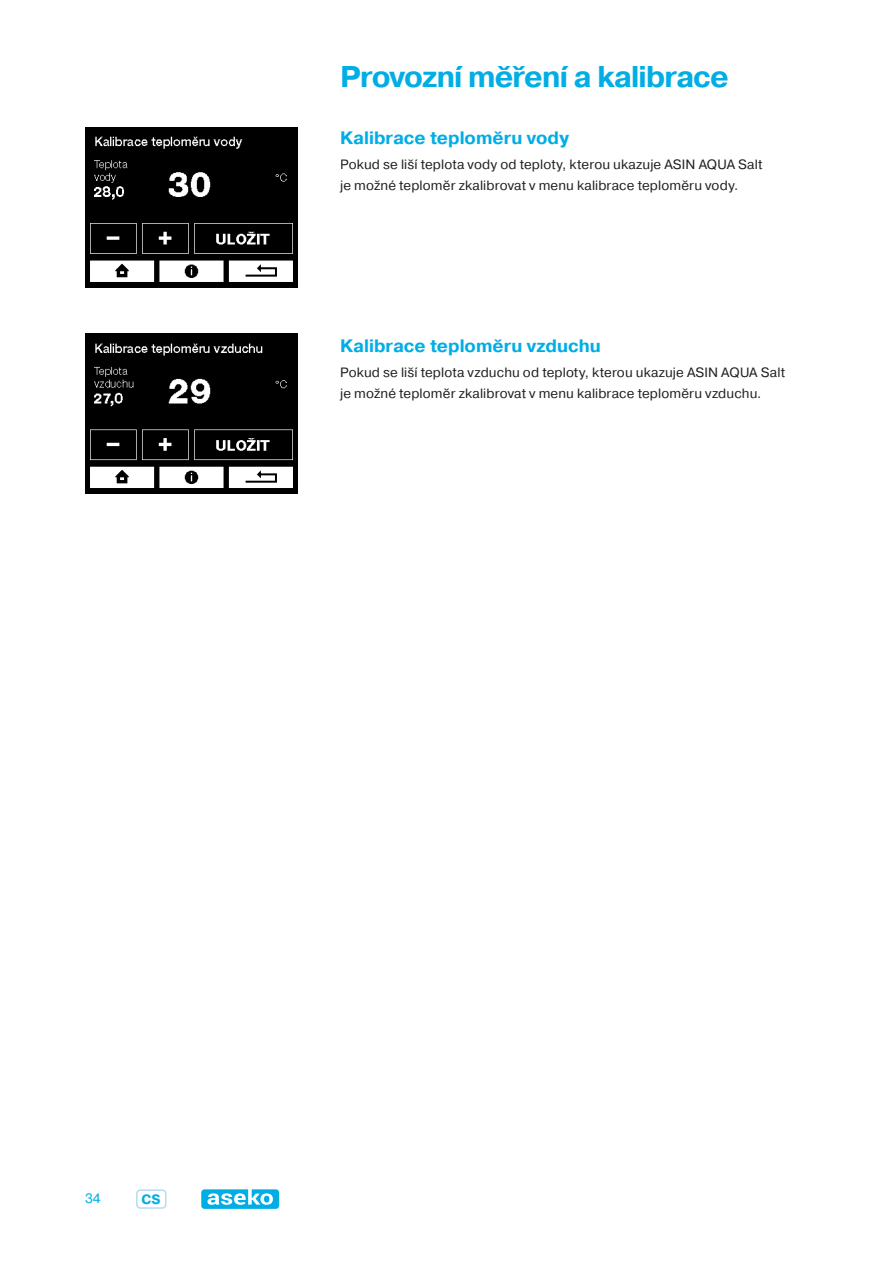
<style>
.page{position:relative;width:893px;height:1263px;background:#fff}
.page>*{position:absolute;margin:0;border:0;box-sizing:border-box;transform-origin:0 0}
.t1{font:700 30px "Pragmatica";letter-spacing:-.03em;color:#00ade5}
.t2{font:700 18px "Pragmatica";color:#00ade5}
.t3{font:13.5px/21px "Pragmatica";letter-spacing:.01em;color:#231f20}
.t4{font:13.5px "Pragmatica";color:#00ade5}
.t5{font:700 13.5px "Pragmatica";color:#00ade5}
</style>
<div class="page">
<div style="left:136px;top:1189px;width:30px;height:20px;border:2px solid #b6dcef;border-radius:4px"></div>
<svg style="left:201px;top:1189px;width:78px;height:20px"></svg>
<img style="left:85px;top:128px;width:213px;height:159px">
<img style="left:85px;top:334px;width:213px;height:159px">
<h1 class="t1" style="left:340px;top:58px;width:390px">Provozní měření a kalibrace</h1>
<h2 class="t2" style="left:340px;top:126px;width:230px">Kalibrace teploměru vody</h2>
<p class="t3" style="left:340px;top:154px;width:424px">Pokud se liší teplota vody od teploty, kterou ukazuje ASIN AQUA Salt je možné teploměr zkalibrovat v menu kalibrace teploměru vody.</p>
<h2 class="t2" style="left:340px;top:334px;width:262px">Kalibrace teploměru vzduchu</h2>
<p class="t3" style="left:340px;top:362px;width:446px">Pokud se liší teplota vzduchu od teploty, kterou ukazuje ASIN AQUA Salt je možné teploměr zkalibrovat v menu kalibrace teploměru vzduchu.</p>
<p class="t4" style="left:85px;top:1190px;width:17px">34</p>
<p class="t5" style="left:141px;top:1190px;width:20px">CS</p>
</div>
